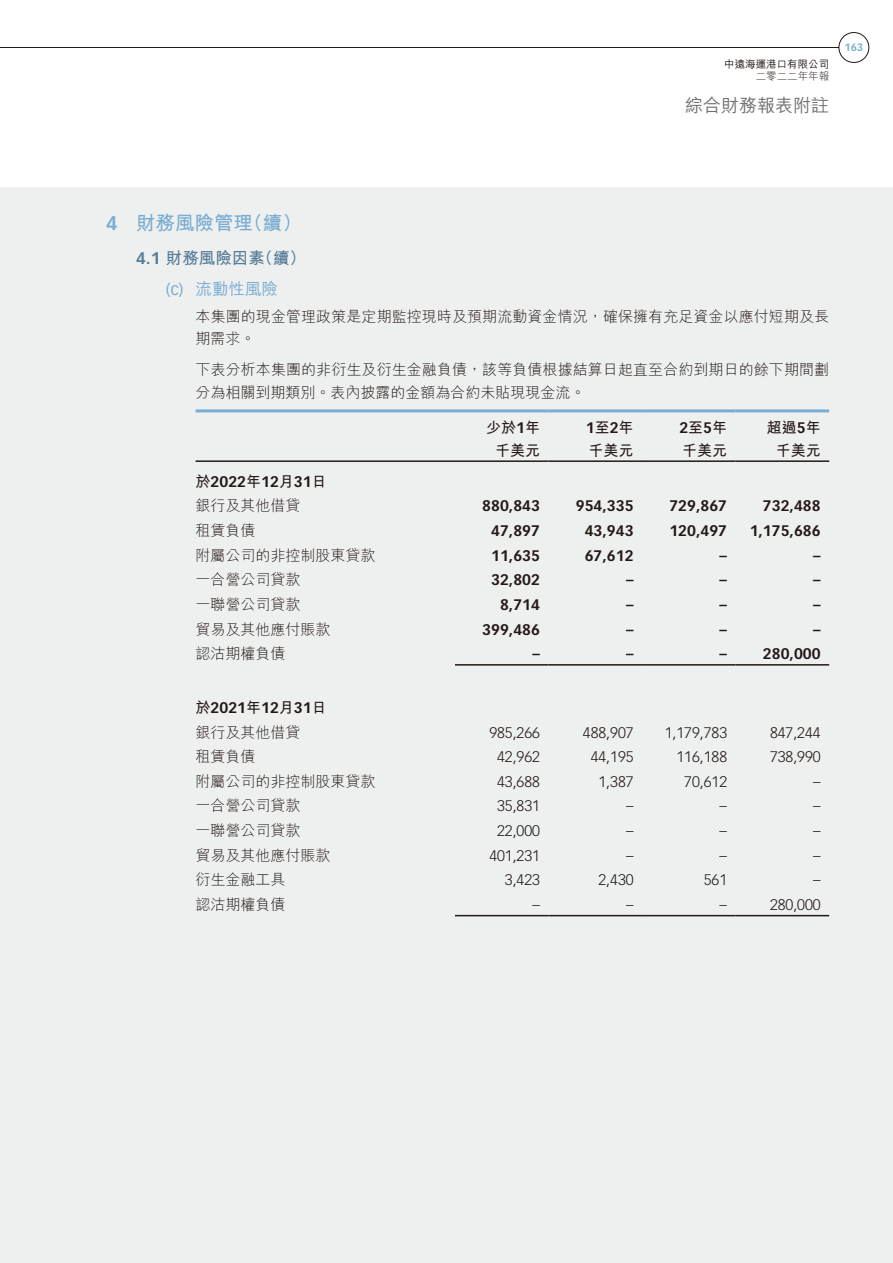
<style>
.page{position:relative;width:893px;height:1263px;background:#fff}
.page>*{position:absolute;margin:0;border:0;box-sizing:border-box;transform-origin:0 0}
.t1{font:19.5px "M Hei HK Bold E Ten B5 H";color:#7aadd3}
.t2{font:18px "M Hei HK Medium E Ten B5 H";color:#717171}
.t3{font:16.5px "M Hei HK Bold E Ten B5 H";color:#557c98}
.t4{font:16.5px "M Hei HK Medium E Ten B5 H";color:#7aadd3}
.t5{font:15px/22.5px "M Hei HK Light E Ten B5 H";color:#231916}
.t6{font:700 15px "Vectora LT Std";color:#231916}
.t7{font:300 15px "Vectora LT Std";color:#231916}
.t8{font:15px "M Hei HK Bold E Ten B5 H";color:#231916}
.t9{font:10.5px "M Hei HK Medium E Ten B5 H";color:#231916}
.t10{font:10.5px "M Hei HK Light E Ten B5 H";color:#231916}
.t11{font:700 10.5px "Vectora LT Std";color:#7aadd3}
.s1{font-family:"Vectora LT Std";font-weight:700}
.s2{font-family:"Vectora LT Std"}
.s3{font-family:"M Hei HK Bold E Ten B5 H";font-weight:400}
</style>
<div class="page">
<div style="left:0;top:187px;width:893px;height:1076px;background:#eeefef"></div>
<div style="left:839px;top:32px;width:30px;height:31px;border:1px solid #231916;border-radius:50%"></div>
<hr style="left:0;top:47px;width:839px;height:1px;background:#231916">
<hr style="left:196px;top:409px;width:259px;height:3px;background:#7aadd3">
<hr style="left:455px;top:409px;width:94px;height:3px;background:#7aadd3">
<hr style="left:549px;top:409px;width:93px;height:3px;background:#7aadd3">
<hr style="left:642px;top:409px;width:94px;height:3px;background:#7aadd3">
<hr style="left:736px;top:409px;width:93px;height:3px;background:#7aadd3">
<hr style="left:196px;top:460px;width:259px;height:2px;background:#231916">
<hr style="left:455px;top:460px;width:94px;height:2px;background:#231916">
<hr style="left:549px;top:460px;width:93px;height:2px;background:#231916">
<hr style="left:642px;top:460px;width:94px;height:2px;background:#231916">
<hr style="left:736px;top:460px;width:93px;height:2px;background:#231916">
<hr style="left:455px;top:664px;width:94px;height:2px;background:#231916">
<hr style="left:549px;top:664px;width:93px;height:2px;background:#231916">
<hr style="left:642px;top:664px;width:94px;height:2px;background:#231916">
<hr style="left:736px;top:664px;width:93px;height:2px;background:#231916">
<hr style="left:455px;top:915px;width:94px;height:1px;background:#231916">
<hr style="left:549px;top:915px;width:93px;height:1px;background:#231916">
<hr style="left:642px;top:915px;width:94px;height:1px;background:#231916">
<hr style="left:736px;top:915px;width:93px;height:1px;background:#231916">
<p class="t9" style="left:724px;top:60px;width:106px">中遠海運港口有限公司</p>
<p class="t10" style="left:756px;top:72px;width:75px">二零二二年年報</p>
<p class="t2" style="left:685px;top:98px;width:146px">綜合財務報表附註</p>
<p class="t11" style="left:844px;top:42px;width:20px">163</p>
<h1 class="t1" style="left:106px;top:215px;width:197px"><span class="s1">4</span> 財務風險管理（續）</h1>
<p class="t3" style="left:136px;top:251px;width:172px"><span class="s1">4.1</span> 財務風險因素（續）</p>
<p class="t4" style="left:166px;top:282px;width:114px"><span class="s2">(c)</span> 流動性風險</p>
<p class="t5" style="left:196px;top:307px;width:635px">本集團的現金管理政策是定期監控現時及預期流動資金情況，確保擁有充足資金以應付短期及長期需求。</p>
<p class="t5" style="left:196px;top:360px;width:635px">下表分析本集團的非衍生及衍生金融負債，該等負債根據結算日起直至合約到期日的餘下期間劃分為相關到期類別。表內披露的金額為合約未貼現現金流。</p>
<p class="t8" style="left:486px;top:422px;width:55px">少於<span class="s1">1</span>年</p>
<p class="t6" style="left:586px;top:420px;width:49px">1<span class="s3">至</span>2<span class="s3">年</span></p>
<p class="t6" style="left:679px;top:420px;width:49px">2<span class="s3">至</span>5<span class="s3">年</span></p>
<p class="t8" style="left:767px;top:422px;width:55px">超過<span class="s1">5</span>年</p>
<p class="t8" style="left:495px;top:444px;width:46px">千美元</p>
<p class="t8" style="left:589px;top:444px;width:46px">千美元</p>
<p class="t8" style="left:682px;top:444px;width:46px">千美元</p>
<p class="t8" style="left:776px;top:444px;width:46px">千美元</p>
<p class="t6" style="left:196px;top:474px;width:133px"><span class="s3">於</span>2022<span class="s3">年</span>12<span class="s3">月</span>31<span class="s3">日</span></p>
<p class="t5" style="left:196px;top:496px;width:106px">銀行及其他借貸</p>
<p class="t6" style="left:482px;top:499px;width:59px">880,843</p>
<p class="t6" style="left:576px;top:499px;width:59px">954,335</p>
<p class="t6" style="left:669px;top:499px;width:59px">729,867</p>
<p class="t6" style="left:763px;top:499px;width:59px">732,488</p>
<p class="t5" style="left:196px;top:521px;width:61px">租賃負債</p>
<p class="t6" style="left:491px;top:524px;width:50px">47,897</p>
<p class="t6" style="left:585px;top:524px;width:50px">43,943</p>
<p class="t6" style="left:669px;top:524px;width:59px">120,497</p>
<p class="t6" style="left:750px;top:524px;width:73px">1,175,686</p>
<p class="t5" style="left:196px;top:546px;width:181px">附屬公司的非控制股東貸款</p>
<p class="t6" style="left:491px;top:548px;width:50px">11,635</p>
<p class="t6" style="left:585px;top:548px;width:50px">67,612</p>
<p class="t6" style="left:720px;top:548px;width:9px">–</p>
<p class="t6" style="left:813px;top:548px;width:9px">–</p>
<p class="t5" style="left:196px;top:570px;width:106px">一合營公司貸款</p>
<p class="t6" style="left:491px;top:573px;width:50px">32,802</p>
<p class="t6" style="left:626px;top:573px;width:9px">–</p>
<p class="t6" style="left:720px;top:573px;width:9px">–</p>
<p class="t6" style="left:813px;top:573px;width:9px">–</p>
<p class="t5" style="left:196px;top:595px;width:106px">一聯營公司貸款</p>
<p class="t6" style="left:500px;top:597px;width:41px">8,714</p>
<p class="t6" style="left:626px;top:597px;width:9px">–</p>
<p class="t6" style="left:720px;top:597px;width:9px">–</p>
<p class="t6" style="left:813px;top:597px;width:9px">–</p>
<p class="t5" style="left:196px;top:620px;width:136px">貿易及其他應付賬款</p>
<p class="t6" style="left:482px;top:622px;width:59px">399,486</p>
<p class="t6" style="left:626px;top:622px;width:9px">–</p>
<p class="t6" style="left:720px;top:622px;width:9px">–</p>
<p class="t6" style="left:813px;top:622px;width:9px">–</p>
<p class="t5" style="left:196px;top:644px;width:91px">認沽期權負債</p>
<p class="t6" style="left:532px;top:647px;width:9px">–</p>
<p class="t6" style="left:626px;top:647px;width:9px">–</p>
<p class="t6" style="left:720px;top:647px;width:103px">– 280,000</p>
<p class="t6" style="left:196px;top:700px;width:133px"><span class="s3">於</span>2021<span class="s3">年</span>12<span class="s3">月</span>31<span class="s3">日</span></p>
<p class="t5" style="left:196px;top:723px;width:106px">銀行及其他借貸</p>
<p class="t7" style="left:489px;top:725px;width:52px">985,266</p>
<p class="t7" style="left:583px;top:725px;width:52px">488,907</p>
<p class="t7" style="left:665px;top:725px;width:64px">1,179,783</p>
<p class="t7" style="left:770px;top:725px;width:52px">847,244</p>
<p class="t5" style="left:196px;top:747px;width:61px">租賃負債</p>
<p class="t7" style="left:497px;top:750px;width:44px">42,962</p>
<p class="t7" style="left:591px;top:750px;width:44px">44,195</p>
<p class="t7" style="left:676px;top:750px;width:52px">116,188</p>
<p class="t7" style="left:770px;top:750px;width:52px">738,990</p>
<p class="t5" style="left:196px;top:772px;width:181px">附屬公司的非控制股東貸款</p>
<p class="t7" style="left:497px;top:774px;width:44px">43,688</p>
<p class="t7" style="left:598px;top:774px;width:37px">1,387</p>
<p class="t7" style="left:684px;top:774px;width:44px">70,612</p>
<p class="t7" style="left:813px;top:774px;width:9px">–</p>
<p class="t5" style="left:196px;top:797px;width:106px">一合營公司貸款</p>
<p class="t7" style="left:497px;top:799px;width:44px">35,831</p>
<p class="t7" style="left:626px;top:799px;width:9px">–</p>
<p class="t7" style="left:720px;top:799px;width:9px">–</p>
<p class="t7" style="left:813px;top:799px;width:9px">–</p>
<p class="t5" style="left:196px;top:821px;width:106px">一聯營公司貸款</p>
<p class="t7" style="left:497px;top:824px;width:44px">22,000</p>
<p class="t7" style="left:626px;top:824px;width:9px">–</p>
<p class="t7" style="left:720px;top:824px;width:9px">–</p>
<p class="t7" style="left:813px;top:824px;width:9px">–</p>
<p class="t5" style="left:196px;top:846px;width:136px">貿易及其他應付賬款</p>
<p class="t7" style="left:489px;top:848px;width:52px">401,231</p>
<p class="t7" style="left:626px;top:848px;width:9px">–</p>
<p class="t7" style="left:720px;top:848px;width:9px">–</p>
<p class="t7" style="left:813px;top:848px;width:9px">–</p>
<p class="t5" style="left:196px;top:870px;width:91px">衍生金融工具</p>
<p class="t7" style="left:505px;top:873px;width:37px">3,423</p>
<p class="t7" style="left:598px;top:873px;width:37px">2,430</p>
<p class="t7" style="left:704px;top:873px;width:25px">561</p>
<p class="t7" style="left:813px;top:873px;width:9px">–</p>
<p class="t5" style="left:196px;top:895px;width:91px">認沽期權負債</p>
<p class="t7" style="left:532px;top:897px;width:9px">–</p>
<p class="t7" style="left:626px;top:897px;width:9px">–</p>
<p class="t7" style="left:720px;top:897px;width:9px">–</p>
<p class="t7" style="left:770px;top:897px;width:52px">280,000</p>
</div>
